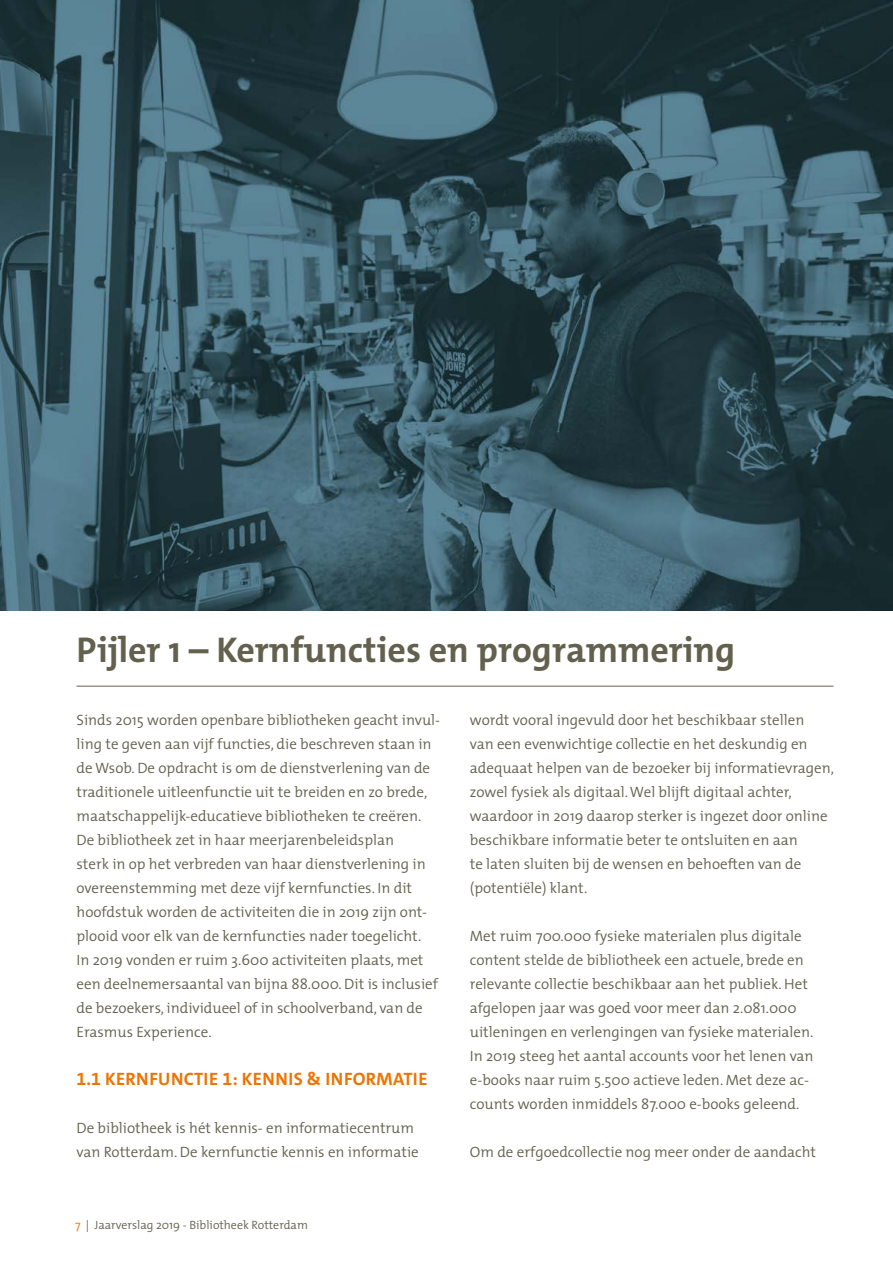
<style>
.page{position:relative;width:893px;height:1263px;background:#fff}
.page>*{position:absolute;margin:0;border:0;box-sizing:border-box;transform-origin:0 0}
.TOC_Heading_Hoofdstu{font:700 36px "The Mix Yota W7";color:#63614e}
.TOC_niveau_2{font:700 18px "The Mix C5";letter-spacing:.02em;color:#ee7302}
.platte_1{font:300 15px/24px "The Mix";color:#63614e}
.t1{font:300 12px "The Mix";color:#63614e}
.s1{color:#ee7302}
</style>
<div class="page">
<img style="left:0;top:0;width:893px;height:610px">
<hr style="left:77px;top:686px;width:756px;height:1px;background:#63614e">
<p class="TOC_Heading_Hoofdstu" style="left:77px;top:627px;width:660px">Pijler 1 – Kernfuncties en programmering</p>
<p class="platte_1" style="left:77px;top:708px;width:365px">Sinds 2015 worden openbare bibliotheken geacht invul&shy;ling te geven aan vijf functies, die beschreven staan in de Wsob. De opdracht is om de dienstverlening van de traditionele uitleenfunctie uit te breiden en zo brede, maatschappelijk-educatieve bibliotheken te creëren.<br>De bibliotheek zet in haar meerjarenbeleidsplan<br>sterk in op het verbreden van haar dienstverlening in overeenstemming met deze vijf kernfuncties. In dit hoofdstuk worden de activiteiten die in 2019 zijn ont&shy;plooid voor elk van de kernfuncties nader toegelicht.</p>
<p class="platte_1" style="left:77px;top:948px;width:363px">In 2019 vonden er ruim 3.600 activiteiten plaats, met een deelnemersaantal van bijna 88.000. Dit is inclusief de bezoekers, individueel of in schoolverband, van de Erasmus Experience.</p>
<p class="TOC_niveau_2" style="left:77px;top:1067px;width:353px">1.1 KERNFUNCTIE 1: KENNIS &amp; INFORMATIE</p>
<p class="platte_1" style="left:77px;top:1116px;width:344px">De bibliotheek is hét kennis- en informatiecentrum van Rotterdam. De kernfunctie kennis en informatie</p>
<p class="t1" style="left:75px;top:1217px;width:234px"><span class="s1">7</span> | Jaarverslag 2019 - Bibliotheek Rotterdam</p>
<p class="platte_1" style="left:470px;top:708px;width:366px">wordt vooral ingevuld door het beschikbaar stellen<br>van een evenwichtige collectie en het deskundig en adequaat helpen van de bezoeker bij informatievragen, zowel fysiek als digitaal. Wel blijft digitaal achter, waardoor in 2019 daarop sterker is ingezet door online beschikbare informatie beter te ontsluiten en aan<br>te laten sluiten bij de wensen en behoeften van de (potentiële) klant.</p>
<p class="platte_1" style="left:470px;top:924px;width:345px">Met ruim 700.000 fysieke materialen plus digitale content stelde de bibliotheek een actuele, brede en relevante collectie beschikbaar aan het publiek. Het afgelopen jaar was goed voor meer dan 2.081.000 uitleningen en verlengingen van fysieke materialen.</p>
<p class="platte_1" style="left:470px;top:1044px;width:345px">In 2019 steeg het aantal accounts voor het lenen van e-books naar ruim 5.500 actieve leden. Met deze ac&shy;counts worden inmiddels 87.000 e-books geleend.</p>
<p class="platte_1" style="left:470px;top:1140px;width:348px">Om de erfgoedcollectie nog meer onder de aandacht</p>
</div>
